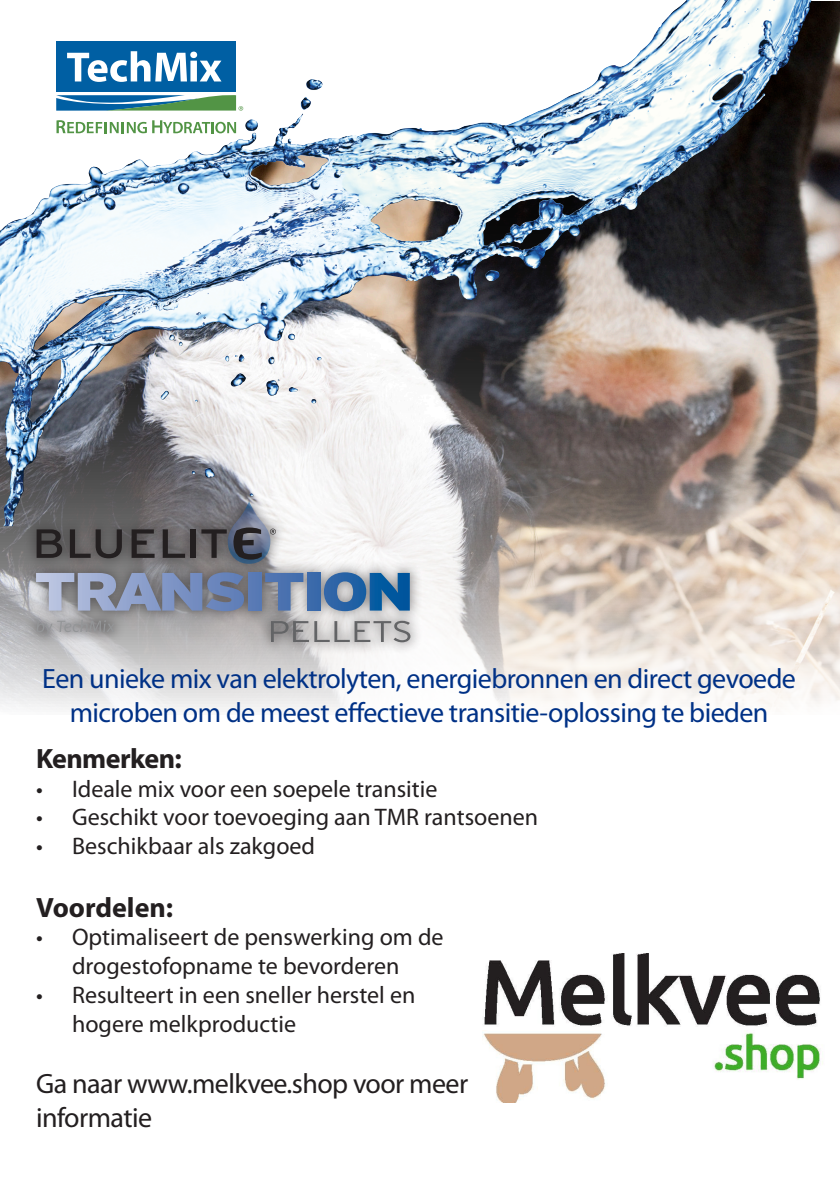
<style>
.page{position:relative;width:840px;height:1191px;background:#fff}
.page>*{position:absolute;margin:0;border:0;box-sizing:border-box;transform-origin:0 0}
.t1{font:28px/33.6px "Myriad Pro";letter-spacing:-.02em;color:#003186;text-align:center}
.t2{font:28px/33.6px "Myriad Pro";letter-spacing:-.02em;color:#231f20}
.t3{font:700 28px "Myriad Pro";letter-spacing:-.02em;color:#231f20}
.t4{font:700 28px "Myriad Pro";color:#231f20}
.t5{font:24px/28.8px "Myriad Pro";color:#231f20;text-align:center}
</style>
<div class="page">
<img style="left:0;top:2px;width:839px;height:708px">
<div style="left:23px;top:489px;width:399px;height:166px;background:#231f20;opacity:.47"></div>
<svg style="left:37px;top:529px;width:25px;height:29px"></svg>
<svg style="left:70px;top:529px;width:52px;height:29px;background:#4d4a4a"></svg>
<svg style="left:131px;top:529px;width:23px;height:29px"></svg>
<svg style="left:163px;top:529px;width:22px;height:29px"></svg>
<div style="left:190px;top:529px;width:5px;height:29px;background:#231f20"></div>
<svg style="left:201px;top:501px;width:75px;height:63px;background:#72747d"></svg>
<svg style="left:271px;top:621px;width:139px;height:21px;background:#abaaab"></svg>
<svg style="left:36px;top:572px;width:208px;height:39px;background:#8792ae"></svg>
<div style="left:248px;top:573px;width:13px;height:37px;background:#597ab5"></div>
<svg style="left:265px;top:573px;width:38px;height:37px"></svg>
<div style="left:307px;top:573px;width:13px;height:37px;background:#3b6aaa"></div>
<svg style="left:324px;top:572px;width:85px;height:39px;background:#4d7dab"></svg>
<svg style="left:36px;top:619px;width:79px;height:16px"></svg>
<svg style="left:0;top:153px;width:243px;height:101px"></svg>
<div style="left:0;top:0;width:648px;height:153px;background:#fff"></div>
<svg style="left:685px;top:0;width:31px;height:72px"></svg>
<img style="left:337px;top:2px;width:348px;height:137px">
<div style="left:56px;top:41px;width:180px;height:51px;background:#005fa3"></div>
<svg style="left:67px;top:51px;width:154px;height:31px"></svg>
<svg style="left:56px;top:95px;width:187px;height:16px;background:#529395"></svg>
<svg style="left:56px;top:120px;width:180px;height:13px"></svg>
<img style="left:482px;top:953px;width:341px;height:149px">
<p class="t1" style="left:42px;top:662px;width:754px">Een unieke mix van elektrolyten, energiebronnen en direct gevoede microben om de meest effectieve transitie-oplossing te bieden</p>
<p class="t3" style="left:36px;top:742px;width:147px">Kenmerken:</p>
<p class="t5" style="left:36px;top:774px;width:402px">• Ideale mix voor een soepele transitie</p>
<p class="t5" style="left:36px;top:803px;width:503px">• Geschikt voor toevoeging aan TMR rantsoenen</p>
<p class="t5" style="left:36px;top:832px;width:280px">• Beschikbaar als zakgoed</p>
<p class="t4" style="left:36px;top:891px;width:139px">Voordelen:</p>
<p class="t5" style="left:36px;top:923px;width:409px">• Optimaliseert de penswerking om de drogestofopname te bevorderen</p>
<p class="t5" style="left:72px;top:981px;width:344px;text-align:left;text-indent:-36px">• Resulteert in een sneller herstel en hogere melkproductie</p>
<p class="t2" style="left:36px;top:1067px;width:433px">Ga naar www.melkvee.shop voor meer informatie</p>
</div>
